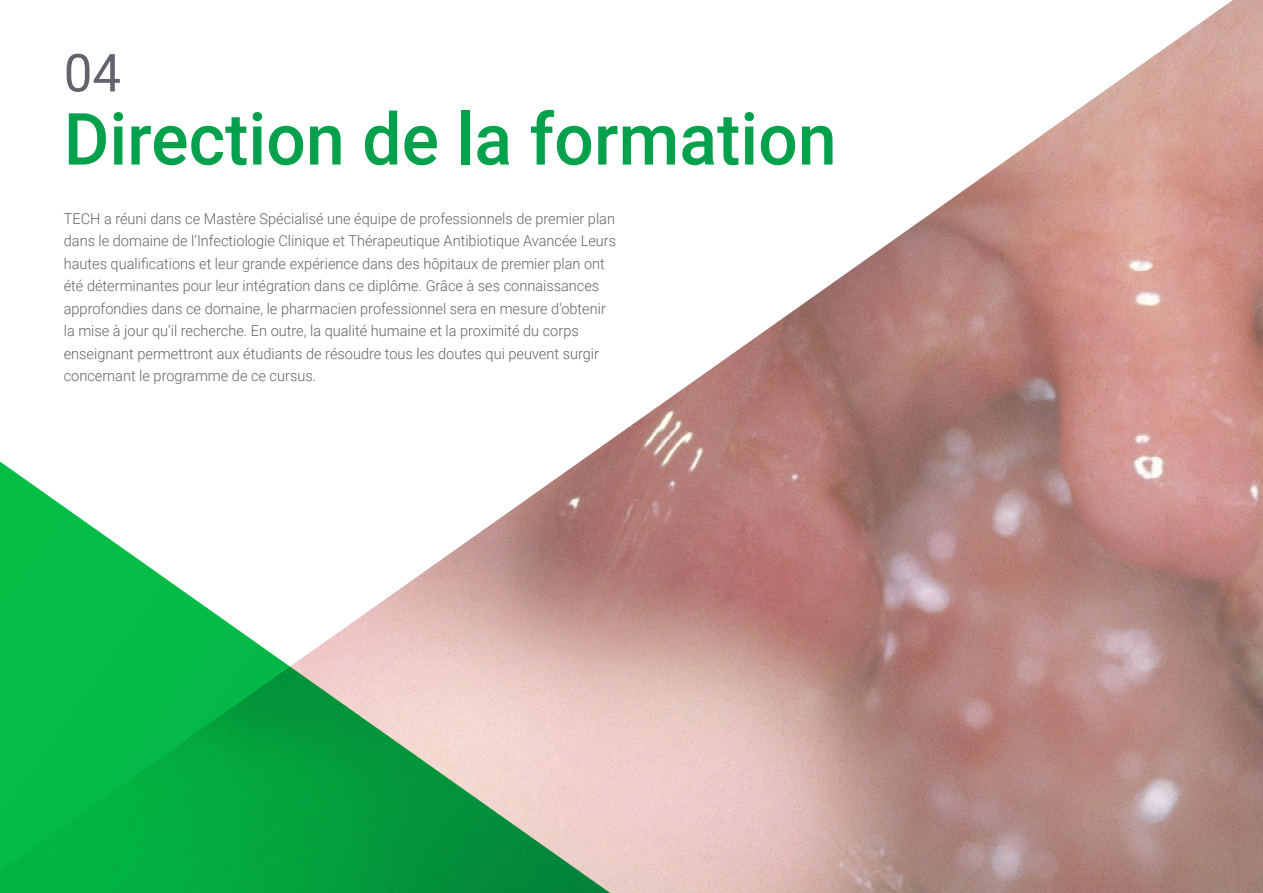
<style>
.page{position:relative;width:1263px;height:893px;background:#fff}
.page>*{position:absolute;margin:0;border:0;box-sizing:border-box;transform-origin:0 0}
.t1{font:500 72px "Roboto";color:#04a14d}
.t2{font:52.5px "Roboto";color:#61646a}
.t3{font:300 15px/22.5px "Roboto";color:#61646a}
</style>
<div class="page">
<img style="left:602px;top:0;width:661px;height:893px">
<svg style="left:0;top:446px;width:640px;height:447px"></svg>
<h2 class="t2" style="left:64px;top:36px;width:59px">04</h2>
<h1 class="t1" style="left:64px;top:89px;width:774px">Direction de la formation</h1>
<p class="t3" style="left:64px;top:207px;width:554px">TECH a réuni dans ce Mastère Spécialisé une équipe de professionnels de premier plan dans le domaine de l’Infectiologie Clinique et Thérapeutique Antibiotique Avancée Leurs hautes qualifications et leur grande expérience dans des hôpitaux de premier plan ont été déterminantes pour leur intégration dans ce diplôme. Grâce à ses connaissances approfondies dans ce domaine, le pharmacien professionnel sera en mesure d'obtenir la mise à jour qu'il recherche. En outre, la qualité humaine et la proximité du corps enseignant permettront aux étudiants de résoudre tous les doutes qui peuvent surgir concernant le programme de ce cursus.</p>
</div>
